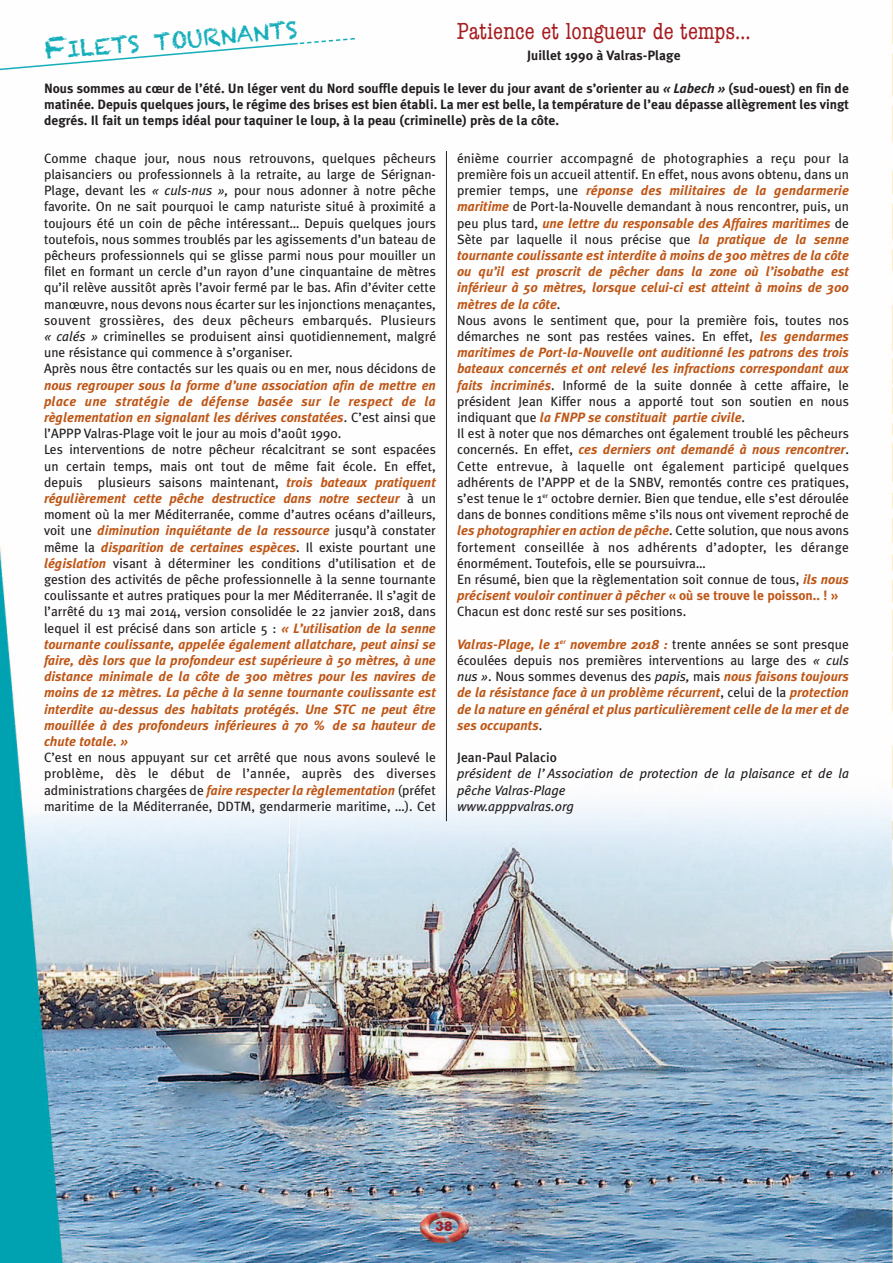
<style>
.page{position:relative;width:893px;height:1263px;background:#fff}
.page>*{position:absolute;margin:0;border:0;box-sizing:border-box;transform-origin:0 0}
.t1{font:condensed 24px "American Typewriter";color:#a61c1f}
.t2{font:22.5px "Chalkduster";color:#13aeba}
.t3{font:13.5px/16.2px "Meta Plus";color:#231f20}
.t4{font:italic 700 13.5px/16.2px "Meta Plus";color:#be5616}
.t5{font:700 13.5px/16.2px "Meta Plus";color:#231f20;text-align:justify}
.t6{font:italic 13.5px/16.2px "Meta Plus";color:#231f20}
.t7{font:500 13.5px "Meta Plus";color:#231f20}
.t8{font:700 13.5px "Futura BT";color:#a61c1f}
.s1{font-size:30px}
.s2{font-style:italic}
.s3{font-weight:400;font-style:normal;color:#231f20}
.s4{font-weight:700;font-style:italic;color:#be5616}
.s5{font-weight:700;color:#be5616}
.s6{font-weight:400;color:#231f20}
</style>
<div class="page">
<img style="left:0;top:0;width:893px;height:1263px">
<img style="left:419px;top:1211px;width:51px;height:33px">
<svg style="left:0;top:37px;width:355px;height:35px"></svg>
<hr style="left:446px;top:151px;width:1px;height:670px;background:#231f20">
<h2 class="t2" style="left:43px;top:37px;width:255px;rotate:-5deg"><span class="s1">F</span>ilets tournants</h2>
<h1 class="t1" style="left:457px;top:18px;width:295px">Patience et longueur de temps…</h1>
<p class="t5" style="left:527px;top:47px;width:155px">Juillet 1990 à Valras-Plage</p>
<p class="t5" style="left:44px;top:80px;width:806px">Nous sommes au cœur de l’été. Un léger vent du Nord souffle depuis le lever du jour avant de s’orienter au <span class="s2">« Labech »</span> (sud-ouest) en fin de matinée. Depuis quelques jours, le régime des brises est bien établi. La mer est belle, la température de l’eau dépasse allègrement les vingt degrés. Il fait un temps idéal pour taquiner le loup, à la peau (criminelle) près de la côte.</p>
<p class="t3" style="left:44px;top:150px;width:394px">Comme chaque jour, nous nous retrouvons, quelques pêcheurs plaisanciers ou professionnels à la retraite, au large de Sérignan-Plage, devant les <span class="s2">« culs-nus »,</span> pour nous adonner à notre pêche favorite. On ne sait pourquoi le camp naturiste situé à proximité a toujours été un coin de pêche intéressant… Depuis quelques jours toutefois, nous sommes troublés par les agissements d’un bateau de pêcheurs professionnels qui se glisse parmi nous pour mouiller un filet en formant un cercle d’un rayon d’une cinquantaine de mètres qu’il relève aussitôt après l’avoir fermé par le bas. Afin d’éviter cette manœuvre, nous devons nous écarter sur les injonctions menaçantes, souvent grossières, des deux pêcheurs embarqués. Plusieurs <span class="s2">« calés »</span> criminelles se produisent ainsi quotidiennement, malgré une résistance qui commence à s’organiser.<br>Après nous être contactés sur les quais ou en mer, nous décidons de</p>
<p class="t4" style="left:44px;top:377px;width:393px">nous regrouper sous la forme d’une association afin de mettre en place une stratégie de défense basée sur le respect de la règlementation en signalant les dérives constatées<span class="s3">. C’est ainsi que l’APPP Valras-Plage voit le jour au mois d’août 1990.<br>Les interventions de notre pêcheur récalcitrant se sont espacées un certain temps, mais ont tout de même fait école. En effet, depuis plusieurs saisons maintenant,</span> trois bateaux pratiquent régulièrement cette pêche destructice dans notre secteur <span class="s3">à un moment où la mer Méditerranée, comme d’autres océans d’ailleurs, voit une</span> diminution inquiétante de la ressource <span class="s3">jusqu’à constater même la</span> disparition de certaines espèces<span class="s3">. Il existe pourtant une </span>législation <span class="s3">visant à déterminer les conditions d’utilisation et de gestion des activités de pêche professionnelle à la senne tournante coulissante et autres pratiques pour la mer Méditerranée. Il s’agit de l’arrêté du 13 mai 2014, version consolidée le 22 janvier 2018, dans lequel il est précisé dans son article 5 :</span> « L’utilisation de la senne tournante coulissante, appelée également allatchare, peut ainsi se faire, dès lors que la profondeur est supérieure à 50 mètres, à une distance minimale de la côte de 300 mètres pour les navires de moins de 12 mètres. La pêche à la senne tournante coulissante est interdite au-dessus des habitats protégés. Une STC ne peut être mouillée à des profondeurs inférieures à 70 % de sa hauteur de chute totale. »</p>
<p class="t3" style="left:44px;top:749px;width:393px;text-align:justify">C’est en nous appuyant sur cet arrêté que nous avons soulevé le problème, dès le début de l’année, auprès des diverses administrations chargées de <span class="s4">faire respecter la règlementation</span> (préfet maritime de la Méditerranée, DDTM, gendarmerie maritime, …). Cet</p>
<p class="t3" style="left:457px;top:150px;width:393px">énième courrier accompagné de photographies a reçu pour la première fois un accueil attentif. En effet, nous avons obtenu, dans un premier temps, une <span class="s4">réponse des militaires de la gendarmerie maritime</span> de Port-la-Nouvelle demandant à nous rencontrer, puis, un peu plus tard, <span class="s4">une lettre du responsable des Affaires maritimes</span> de Sète par laquelle il nous précise que <span class="s4">la pratique de la senne tournante coulissante est interdite à moins de 300 mètres de la côte ou qu’il est proscrit de pêcher dans la zone où l’isobathe est inférieur à 50 mètres, lorsque celui-ci est atteint à moins de 300 mètres de la côte</span>.<br>Nous avons le sentiment que, pour la première fois, toutes nos démarches ne sont pas restées vaines. En effet, <span class="s4">les gendarmes maritimes de Port-la-Nouvelle ont auditionné les patrons des trois bateaux concernés et ont relevé les infractions correspondant aux faits incriminés</span>. Informé de la suite donnée à cette affaire, le président Jean Kiffer nous a apporté tout son soutien en nous indiquant que <span class="s4">la FNPP se constituait partie civile</span>.<br>Il est à noter que nos démarches ont également troublé les pêcheurs concernés. En effet, <span class="s4">ces derniers ont demandé à nous rencontrer</span>.<br>Cette entrevue, à laquelle ont également participé quelques adhérents de l’APPP et de la SNBV, remontés contre ces pratiques, s’est tenue le 1<sup>er</sup> octobre dernier. Bien que tendue, elle s’est déroulée dans de bonnes conditions même s’ils nous ont vivement reproché de <span class="s4">les photographier en action de pêche</span>. Cette solution, que nous avons fortement conseillée à nos adhérents d’adopter, les dérange énormément. Toutefois, elle se poursuivra…<br>En résumé, bien que la règlementation soit connue de tous, <span class="s4">ils nous précisent vouloir continuer à pêcher</span> <span class="s5">« où se trouve le poisson.. ! » </span>Chacun est donc resté sur ses positions.</p>
<p class="t4" style="left:457px;top:636px;width:393px;text-align:justify">Valras-Plage, le 1<sup>er</sup> novembre 2018 : <span class="s3">trente années se sont presque écoulées depuis nos premières interventions au large des</span> <span class="s6">« culs nus »</span><span class="s3">. Nous sommes devenus des</span> <span class="s6">papis,</span> <span class="s3">mais</span> nous faisons toujours de la résistance face à un problème récurrent<span class="s3">, celui de la</span> protection de la nature en général et plus particulièrement celle de la mer et de ses occupants<span class="s3">.</span></p>
<p class="t7" style="left:457px;top:750px;width:101px">Jean-Paul Palacio</p>
<p class="t6" style="left:457px;top:766px;width:393px">président de l’Association de protection de la plaisance et de la pêche Valras-Plage<br>www.apppvalras.org</p>
<p class="t8" style="left:436px;top:1218px;width:18px">38</p>
</div>
